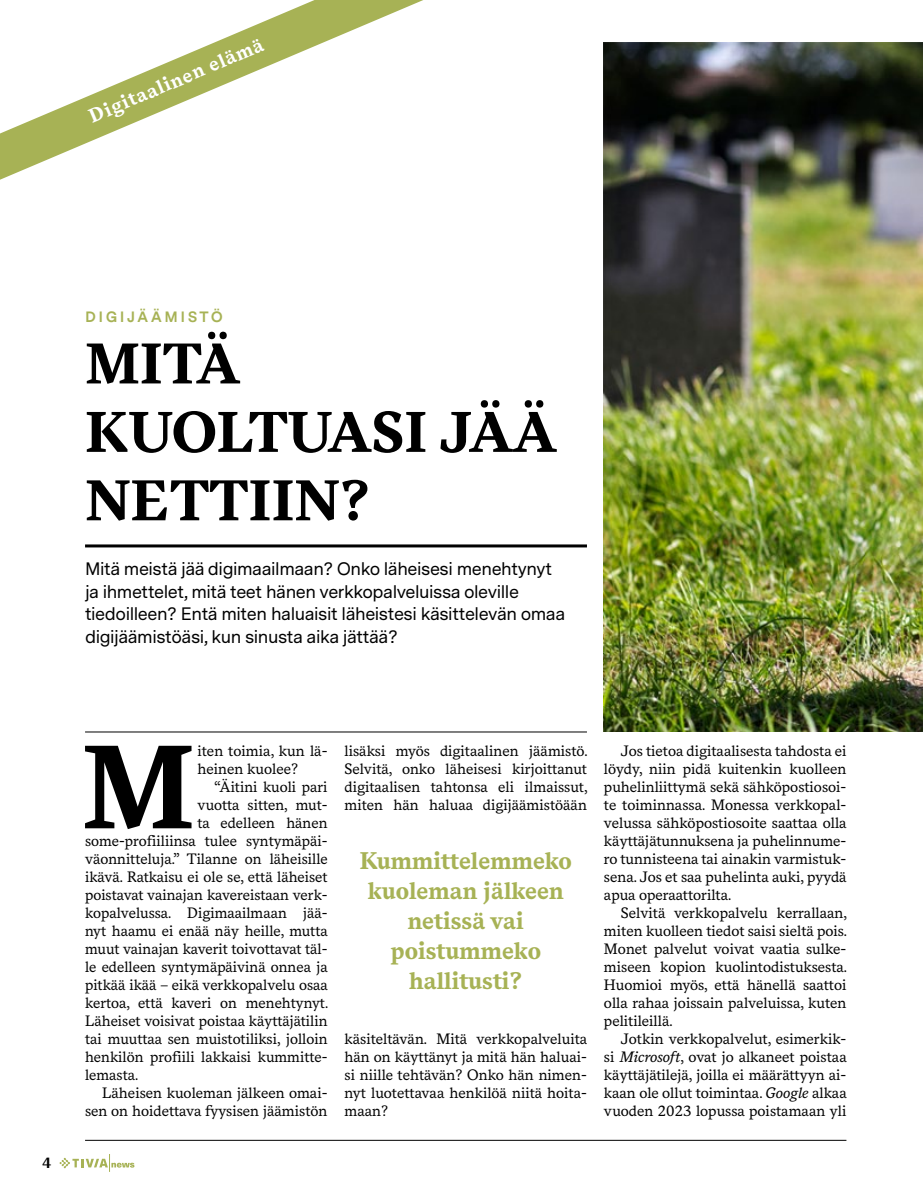
<style>
.page{position:relative;width:923px;height:1191px;background:#fff}
.page>*{position:absolute;margin:0;border:0;box-sizing:border-box;transform-origin:0 0}
.t1{font:700 117.9px "Messina Serif";color:#000}
.t2{font:700 57px/68.4px "Messina Serif";color:#000}
.t3{font:700 24px/30px "Messina Serif";color:#a7b255;text-align:center}
.t4{font:700 19.5px "Messina Serif";color:#fff}
.t5{font:18px/22.5px "Messina Sans";letter-spacing:-.025em;color:#000}
.t6{font:15px/18px "Messina Serif";color:#000;text-align:justify}
.t7{font:700 15px "Messina Sans";letter-spacing:.16em;color:#a7b255}
.t8{font:700 15px "Messina Serif";color:#000}
.s1{font-style:italic}
</style>
<div class="page">
<svg style="left:60px;top:1154px;width:74px;height:17px"></svg>
<img style="left:604px;top:43px;width:319px;height:688px">
<svg style="left:0;top:0;width:423px;height:180px"></svg>
<hr style="left:85px;top:1140px;width:761px;height:1px;background:#000">
<hr style="left:85px;top:731px;width:502px;height:1px;background:#000">
<hr style="left:85px;top:544px;width:502px;height:3px;background:#000">
<h3 class="t4" style="left:84px;top:103px;width:189px;rotate:-23deg">Digitaalinen elämä</h3>
<p class="t7" style="left:85px;top:305px;width:139px">DIGIJÄÄMISTÖ</p>
<h2 class="t2" style="left:85px;top:329px;width:473px">MITÄ<br>KUOLTUASI JÄÄ<br>NETTIIN?</h2>
<p class="t5" style="left:85px;top:557px;width:482px">Mitä meistä jää digimaailmaan? Onko läheisesi menehtynyt ja ihmettelet, mitä teet hänen verkkopalveluissa oleville tiedoilleen? Entä miten haluaisit läheistesi käsittelevän omaa digijäämistöäsi, kun sinusta aika jättää?</p>
<p class="t8" style="left:43px;top:1151px;width:10px">4</p>
<h1 class="t1" style="left:82px;top:698px;width:114px">M</h1>
<p class="t6" style="left:197px;top:741px;width:132px">iten toimia, kun lä&shy;heinen kuolee?</p>
<p class="t6" style="left:214px;top:777px;width:115px">“Äitini kuoli pari</p>
<p class="t6" style="left:197px;top:795px;width:132px">vuotta sitten, mut-</p>
<p class="t6" style="left:197px;top:813px;width:132px">ta edelleen hänen</p>
<p class="t6" style="left:85px;top:831px;width:244px">some-profiiliinsa tulee syntymäpäi-</p>
<p class="t6" style="left:85px;top:849px;width:244px">väonnitteluja.” Tilanne on läheisille</p>
<p class="t6" style="left:85px;top:867px;width:244px">ikävä. Ratkaisu ei ole se, että läheiset</p>
<p class="t6" style="left:85px;top:885px;width:244px">poistavat vainajan kavereistaan verk-</p>
<p class="t6" style="left:85px;top:903px;width:244px">kopalvelussa. Digimaailmaan jää-</p>
<p class="t6" style="left:85px;top:921px;width:244px">nyt haamu ei enää näy heille, mutta</p>
<p class="t6" style="left:85px;top:939px;width:244px">muut vainajan kaverit toivottavat täl-</p>
<p class="t6" style="left:85px;top:957px;width:244px">le edelleen syntymäpäivinä onnea ja</p>
<p class="t6" style="left:85px;top:975px;width:244px">pitkää ikää – eikä verkkopalvelu osaa</p>
<p class="t6" style="left:85px;top:993px;width:245px">kertoa, että kaveri on menehtynyt.</p>
<p class="t6" style="left:85px;top:1011px;width:244px">Läheiset voisivat poistaa käyttäjätilin</p>
<p class="t6" style="left:85px;top:1029px;width:244px">tai muuttaa sen muistotiliksi, jolloin</p>
<p class="t6" style="left:85px;top:1047px;width:244px">henkilön profiili lakkaisi kummitte-</p>
<p class="t6" style="left:85px;top:1065px;width:55px">lemasta.</p>
<p class="t6" style="left:102px;top:1083px;width:227px">Läheisen kuoleman jälkeen omai-</p>
<p class="t6" style="left:85px;top:1101px;width:244px">sen on hoidettava fyysisen jäämistön</p>
<p class="t6" style="left:344px;top:741px;width:245px">lisäksi myös digitaalinen jäämistö.<br>Selvitä, onko läheisesi kirjoittanut digitaalisen tahtonsa eli ilmaissut, miten hän haluaa digijäämistöään</p>
<h3 class="t3" style="left:360px;top:845px;width:214px">Kummittelemmeko kuoleman jälkeen netissä vai poistummeko hallitusti?</h3>
<p class="t6" style="left:344px;top:1029px;width:244px">käsiteltävän. Mitä verkkopalveluita hän on käyttänyt ja mitä hän haluai&shy;si niille tehtävän? Onko hän nimen&shy;nyt luotettavaa henkilöä niitä hoita&shy;maan?</p>
<p class="t6" style="left:604px;top:741px;width:244px;text-indent:17px">Jos tietoa digitaalisesta tahdosta ei löydy, niin pidä kuitenkin kuolleen puhelinliittymä sekä sähköpostiosoi&shy;te toiminnassa. Monessa verkkopal&shy;velussa sähköpostiosoite saattaa olla käyttäjätunnuksena ja puhelinnume&shy;ro tunnisteena tai ainakin varmistuk&shy;sena. Jos et saa puhelinta auki, pyydä apua operaattorilta.</p>
<p class="t6" style="left:604px;top:903px;width:245px;text-indent:17px">Selvitä verkkopalvelu kerrallaan, miten kuolleen tiedot saisi sieltä pois.<br>Monet palvelut voivat vaatia sulke&shy;miseen kopion kuolintodistuksesta.<br>Huomioi myös, että hänellä saattoi olla rahaa joissain palveluissa, kuten pelitileillä.</p>
<p class="t6" style="left:604px;top:1029px;width:244px;text-indent:17px">Jotkin verkkopalvelut, esimerkik&shy;si <span class="s1">Microsoft</span>, ovat jo alkaneet poistaa käyttäjätilejä, joilla ei määrättyyn ai&shy;kaan ole ollut toimintaa. <span class="s1">Google</span> alkaa vuoden 2023 lopussa poistamaan yli</p>
</div>
